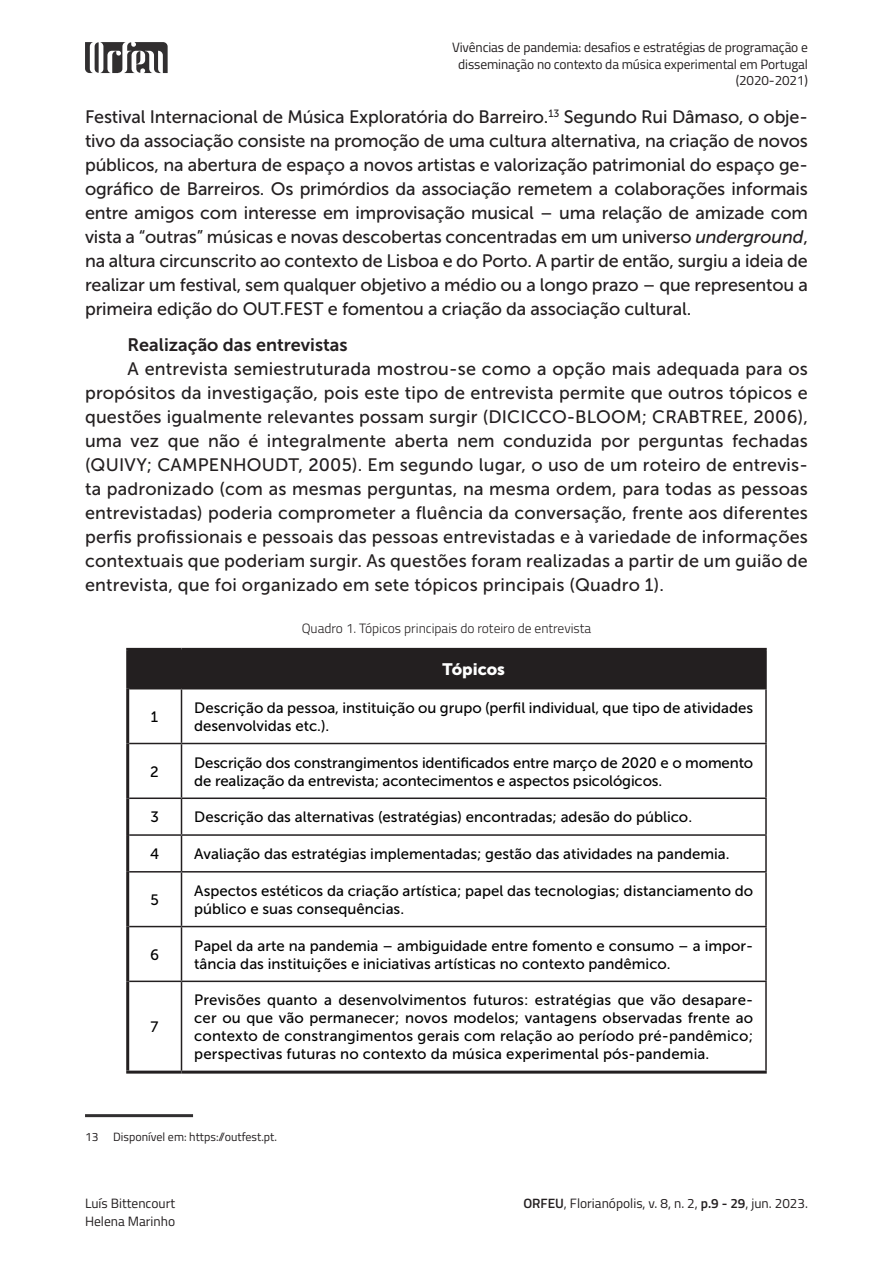
<style>
.page{position:relative;width:893px;height:1263px;background:#fff}
.page>*{position:absolute;margin:0;border:0;box-sizing:border-box;transform-origin:0 0}
.Corpo{font:18px/24px "Museo Sans 500";color:#231f20;text-align:justify}
.Corpo-2{font:18px "Museo Sans 700";color:#231f20}
.Estilo_da_tabela_3_A{font:16.5px "Museo Sans 900";color:#fff}
.Estilo_da_tabela_2_A{font:15px/18px "Museo Sans 500";color:#000}
.t1{font:13.5px/16.5px "Titillium";letter-spacing:-.01em;color:#231f20}
.Legenda{font:300 13.5px "Titillium";color:#231f20}
.Notas{font:12px "Titillium";color:#231f20}
.s1{font-style:italic}
.s2{font-weight:600}
</style>
<div class="page">
<svg style="left:85px;top:42px;width:83px;height:31px"></svg>
<div style="left:129px;top:651px;width:636px;height:37px;background:#231f20"></div>
<svg style="left:129px;top:689px;width:636px;height:381px"></svg>
<hr style="left:126px;top:648px;width:55px;height:3px;background:#231f20">
<hr style="left:126px;top:651px;width:3px;height:38px;background:#231f20">
<hr style="left:181px;top:648px;width:586px;height:3px;background:#231f20">
<hr style="left:126px;top:689px;width:3px;height:54px;background:#231f20">
<hr style="left:126px;top:743px;width:3px;height:55px;background:#231f20">
<hr style="left:126px;top:798px;width:3px;height:37px;background:#231f20">
<hr style="left:126px;top:835px;width:3px;height:37px;background:#231f20">
<hr style="left:126px;top:872px;width:3px;height:54px;background:#231f20">
<hr style="left:126px;top:926px;width:3px;height:55px;background:#231f20">
<hr style="left:126px;top:981px;width:3px;height:89px;background:#231f20">
<hr style="left:126px;top:1070px;width:55px;height:3px;background:#231f20">
<hr style="left:181px;top:1070px;width:586px;height:3px;background:#231f20">
<hr style="left:765px;top:651px;width:2px;height:37px;background:#231f20">
<hr style="left:765px;top:689px;width:2px;height:54px;background:#231f20">
<hr style="left:765px;top:744px;width:2px;height:53px;background:#231f20">
<hr style="left:765px;top:799px;width:2px;height:35px;background:#231f20">
<hr style="left:765px;top:836px;width:2px;height:35px;background:#231f20">
<hr style="left:765px;top:872px;width:2px;height:54px;background:#231f20">
<hr style="left:765px;top:927px;width:2px;height:53px;background:#231f20">
<hr style="left:765px;top:982px;width:2px;height:88px;background:#231f20">
<hr style="left:181px;top:651px;width:1px;height:37px;background:#231f20">
<hr style="left:129px;top:688px;width:52px;height:1px;background:#231f20">
<hr style="left:181px;top:688px;width:586px;height:1px;background:#231f20">
<hr style="left:181px;top:689px;width:1px;height:54px;background:#231f20">
<hr style="left:129px;top:743px;width:52px;height:1px;background:#231f20">
<hr style="left:181px;top:743px;width:586px;height:1px;background:#231f20">
<hr style="left:181px;top:744px;width:1px;height:53px;background:#231f20">
<hr style="left:129px;top:797px;width:52px;height:2px;background:#231f20">
<hr style="left:181px;top:797px;width:586px;height:2px;background:#231f20">
<hr style="left:181px;top:799px;width:1px;height:35px;background:#231f20">
<hr style="left:129px;top:834px;width:52px;height:2px;background:#231f20">
<hr style="left:181px;top:834px;width:586px;height:2px;background:#231f20">
<hr style="left:181px;top:836px;width:1px;height:35px;background:#231f20">
<hr style="left:129px;top:871px;width:52px;height:1px;background:#231f20">
<hr style="left:181px;top:871px;width:586px;height:1px;background:#231f20">
<hr style="left:181px;top:872px;width:1px;height:54px;background:#231f20">
<hr style="left:129px;top:926px;width:52px;height:1px;background:#231f20">
<hr style="left:181px;top:926px;width:586px;height:1px;background:#231f20">
<hr style="left:181px;top:927px;width:1px;height:53px;background:#231f20">
<hr style="left:129px;top:980px;width:52px;height:2px;background:#231f20">
<hr style="left:181px;top:980px;width:586px;height:2px;background:#231f20">
<hr style="left:181px;top:982px;width:1px;height:88px;background:#231f20">
<hr style="left:85px;top:1114px;width:108px;height:3px;background:#312f30">
<p class="t1" style="left:452px;top:39px;width:357px;text-align:right">Vivências de pandemia: desafios e estratégias de programação e disseminação no contexto da música experimental em Portugal (2020-2021)</p>
<p class="Corpo" style="left:85px;top:104px;width:724px">Festival Internacional de Música Exploratória do Barreiro.<sup>13</sup> Segundo Rui Dâmaso, o obje&shy;tivo da associação consiste na promoção de uma cultura alternativa, na criação de novos públicos, na abertura de espaço a novos artistas e valorização patrimonial do espaço ge&shy;ográfico de Barreiros. Os primórdios da associação remetem a colaborações informais entre amigos com interesse em improvisação musical – uma relação de amizade com vista a “outras” músicas e novas descobertas concentradas em um universo <span class="s1">underground</span>, na altura circunscrito ao contexto de Lisboa e do Porto. A partir de então, surgiu a ideia de realizar um festival, sem qualquer objetivo a médio ou a longo prazo – que representou a primeira edição do OUT.FEST e fomentou a criação da associação cultural.</p>
<p class="Corpo-2" style="left:128px;top:335px;width:222px">Realização das entrevistas</p>
<p class="Corpo" style="left:85px;top:357px;width:724px;text-indent:43px">A entrevista semiestruturada mostrou-se como a opção mais adequada para os propósitos da investigação, pois este tipo de entrevista permite que outros tópicos e questões igualmente relevantes possam surgir (DICICCO-BLOOM; CRABTREE, 2006), uma vez que não é integralmente aberta nem conduzida por perguntas fechadas (QUIVY; CAMPENHOUDT, 2005). Em segundo lugar, o uso de um roteiro de entrevis&shy;ta padronizado (com as mesmas perguntas, na mesma ordem, para todas as pessoas entrevistadas) poderia comprometer a fluência da conversação, frente aos diferentes perfis profissionais e pessoais das pessoas entrevistadas e à variedade de informações contextuais que poderiam surgir. As questões foram realizadas a partir de um guião de entrevista, que foi organizado em sete tópicos principais (Quadro 1).</p>
<p class="Legenda" style="left:302px;top:619px;width:291px">Quadro 1. Tópicos principais do roteiro de entrevista</p>
<p class="Estilo_da_tabela_3_A" style="left:442px;top:660px;width:64px">Tópicos</p>
<p class="Estilo_da_tabela_2_A" style="left:151px;top:708px;width:9px">1</p>
<p class="Estilo_da_tabela_2_A" style="left:194px;top:699px;width:560px">Descrição da pessoa, instituição ou grupo (perfil individual, que tipo de atividades desenvolvidas etc.).</p>
<p class="Estilo_da_tabela_2_A" style="left:150px;top:762px;width:10px">2</p>
<p class="Estilo_da_tabela_2_A" style="left:194px;top:753px;width:560px">Descrição dos constrangimentos identificados entre março de 2020 e o momento de realização da entrevista; acontecimentos e aspectos psicológicos.</p>
<p class="Estilo_da_tabela_2_A" style="left:150px;top:808px;width:10px">3</p>
<p class="Estilo_da_tabela_2_A" style="left:194px;top:808px;width:499px">Descrição das alternativas (estratégias) encontradas; adesão do público.</p>
<p class="Estilo_da_tabela_2_A" style="left:150px;top:845px;width:11px">4</p>
<p class="Estilo_da_tabela_2_A" style="left:194px;top:845px;width:537px">Avaliação das estratégias implementadas; gestão das atividades na pandemia.</p>
<p class="Estilo_da_tabela_2_A" style="left:150px;top:891px;width:10px">5</p>
<p class="Estilo_da_tabela_2_A" style="left:194px;top:882px;width:560px">Aspectos estéticos da criação artística; papel das tecnologias; distanciamento do público e suas consequências.</p>
<p class="Estilo_da_tabela_2_A" style="left:150px;top:945px;width:10px">6</p>
<p class="Estilo_da_tabela_2_A" style="left:194px;top:936px;width:560px">Papel da arte na pandemia – ambiguidade entre fomento e consumo – a impor&shy;tância das instituições e iniciativas artísticas no contexto pandêmico.</p>
<p class="Estilo_da_tabela_2_A" style="left:151px;top:1018px;width:9px">7</p>
<p class="Estilo_da_tabela_2_A" style="left:194px;top:991px;width:560px;text-align:justify">Previsões quanto a desenvolvimentos futuros: estratégias que vão desapare&shy;cer ou que vão permanecer; novos modelos; vantagens observadas frente ao contexto de constrangimentos gerais com relação ao período pré-pandêmico; perspectivas futuras no contexto da música experimental pós-pandemia.</p>
<p class="Notas" style="left:85px;top:1128px;width:194px">13 Disponível em: https://outfest.pt.</p>
<p class="t1" style="left:85px;top:1193px;width:92px;line-height:18px">Luís Bittencourt<br>Helena Marinho</p>
<p class="t1" style="left:523px;top:1194px;width:286px"><span class="s2">ORFEU</span>, Florianópolis, v. 8, n. 2, <span class="s2">p.9 - 29</span>, jun. 2023.</p>
</div>
